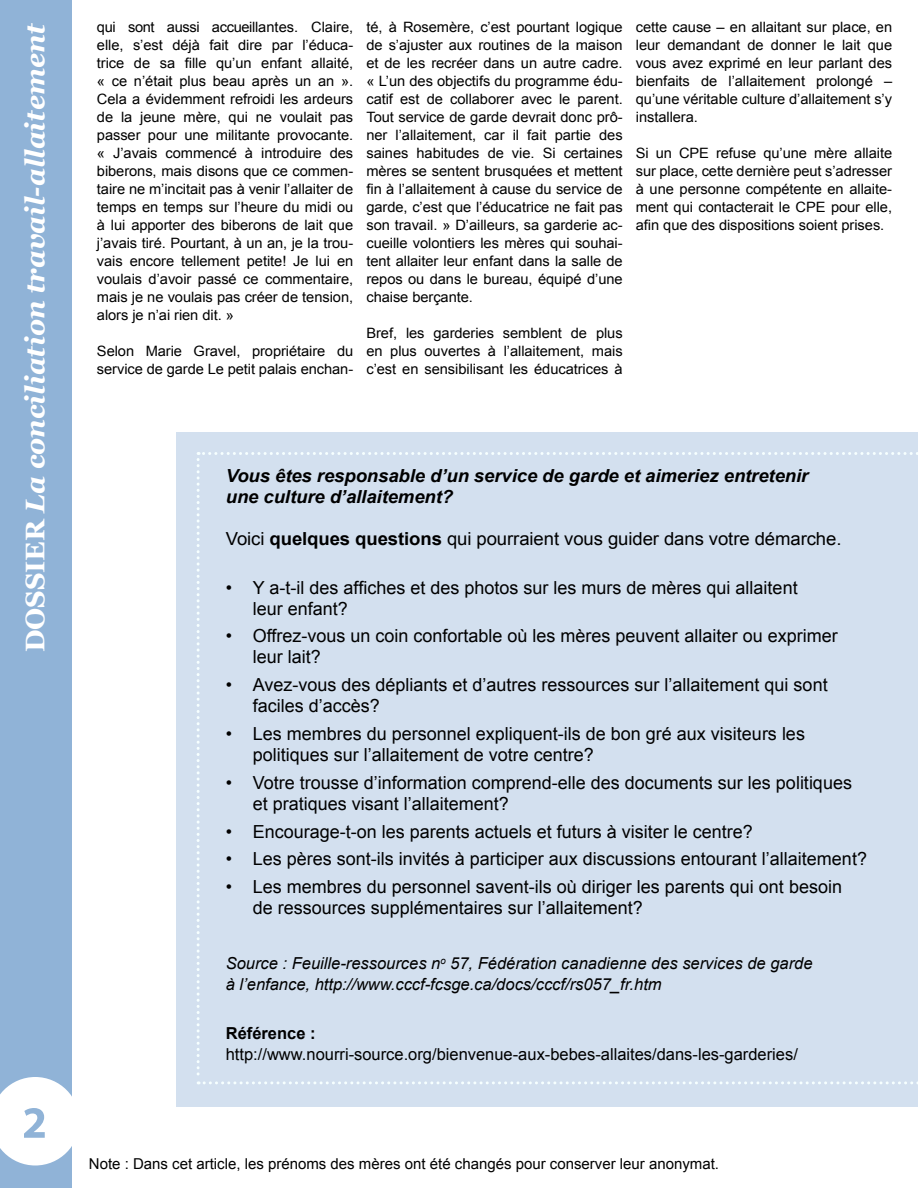
<style>
.page{position:relative;width:918px;height:1188px;background:#fff}
.page>*{position:absolute;margin:0;border:0;box-sizing:border-box;transform-origin:0 0}
.t1{font:italic 700 27px "Georgia";color:#fff}
.t2{font:18px/21px "Arial";color:#000}
.t3{font:italic 700 18px/21px "Arial";letter-spacing:-.005em;color:#000}
.t4{font:italic 16.5px/21px "Arial";color:#000}
.t5{font:16.5px "Arial";color:#000}
.t6{font:700 16.5px "Arial";color:#000}
.t7{font:15px "Arial";color:#000}
.t8{font:14.25px/18px "Arial";letter-spacing:-.005em;color:#000;text-align:justify}
.s1{font-style:normal}
.s2{font-weight:700}
</style>
<div class="page">
<div style="left:0;top:0;width:71px;height:1188px;background:#90b3d7"></div>
<svg style="left:0;top:1077px;width:72px;height:89px"></svg>
<div style="left:177px;top:432px;width:741px;height:675px;background:#d3e0ef"></div>
<svg style="left:197px;top:452px;width:721px;height:632px"></svg>
<h1 class="t1" style="left:20px;top:652px;width:631px;rotate:-90deg"><span class="s1">DOSSIER</span> La conciliation travail-allaitement</h1>
<p class="t8" style="left:97px;top:19px;width:258px">qui sont aussi accueillantes. Claire, elle, s’est déjà fait dire par l’éduca&shy;trice de sa fille qu’un enfant allaité, « ce n’était plus beau après un an ».<br>Cela a évidemment refroidi les ardeurs de la jeune mère, qui ne voulait pas passer pour une militante provocante. « J’avais commencé à introduire des biberons, mais disons que ce commen&shy;taire ne m’incitait pas à venir l’allaiter de temps en temps sur l’heure du midi ou à lui apporter des biberons de lait que j’avais tiré. Pourtant, à un an, je la trou&shy;vais encore tellement petite! Je lui en voulais d’avoir passé ce commentaire, mais je ne voulais pas créer de tension, alors je n’ai rien dit. »</p>
<p class="t8" style="left:366px;top:19px;width:258px">té, à Rosemère, c’est pourtant logique de s’ajuster aux routines de la maison et de les recréer dans un autre cadre. « L’un des objectifs du programme édu&shy;catif est de collaborer avec le parent.<br>Tout service de garde devrait donc prô&shy;ner l’allaitement, car il fait partie des saines habitudes de vie. Si certaines mères se sentent brusquées et mettent fin à l’allaitement à cause du service de garde, c’est que l’éducatrice ne fait pas son travail. » D’ailleurs, sa garderie ac&shy;cueille volontiers les mères qui souhai&shy;tent allaiter leur enfant dans la salle de repos ou dans le bureau, équipé d’une chaise berçante.</p>
<p class="t8" style="left:366px;top:325px;width:258px">Bref, les garderies semblent de plus en plus ouvertes à l’allaitement, mais c’est en sensibilisant les éducatrices à</p>
<p class="t8" style="left:636px;top:19px;width:258px">cette cause – en allaitant sur place, en leur demandant de donner le lait que vous avez exprimé en leur parlant des bienfaits de l’allaitement prolongé – qu’une véritable culture d’allaitement s’y installera.</p>
<p class="t8" style="left:636px;top:145px;width:258px">Si un CPE refuse qu’une mère allaite sur place, cette dernière peut s’adresser à une personne compétente en allaite&shy;ment qui contacterait le CPE pour elle, afin que des dispositions soient prises.</p>
<p class="t8" style="left:97px;top:343px;width:258px">Selon Marie Gravel, propriétaire du service de garde Le petit palais enchan-</p>
<p class="t3" style="left:226px;top:466px;width:584px">Vous êtes responsable d’un service de garde et aimeriez entretenir une culture d’allaitement?</p>
<p class="t2" style="left:226px;top:528px;width:617px">Voici <span class="s2">quelques questions</span> qui pourraient vous guider dans votre démarche.</p>
<p class="t2" style="left:253px;top:577px;width:546px;text-indent:-27px">• Y a-t-il des affiches et des photos sur les murs de mères qui allaitent leur enfant?</p>
<p class="t2" style="left:253px;top:626px;width:586px;text-indent:-27px">• Offrez-vous un coin confortable où les mères peuvent allaiter ou exprimer leur lait?</p>
<p class="t2" style="left:253px;top:675px;width:576px;text-indent:-27px">• Avez-vous des dépliants et d’autres ressources sur l’allaitement qui sont faciles d’accès?</p>
<p class="t2" style="left:253px;top:723px;width:554px;text-indent:-27px">• Les membres du personnel expliquent-ils de bon gré aux visiteurs les politiques sur l’allaitement de votre centre?</p>
<p class="t2" style="left:253px;top:772px;width:601px;text-indent:-27px">• Votre trousse d’information comprend-elle des documents sur les politiques et pratiques visant l’allaitement?</p>
<p class="t2" style="left:226px;top:821px;width:529px">• Encourage-t-on les parents actuels et futurs à visiter le centre?</p>
<p class="t2" style="left:226px;top:849px;width:643px">• Les pères sont-ils invités à participer aux discussions entourant l’allaitement?</p>
<p class="t2" style="left:253px;top:876px;width:591px;text-indent:-27px">• Les membres du personnel savent-ils où diriger les parents qui ont besoin de ressources supplémentaires sur l’allaitement?</p>
<p class="t4" style="left:226px;top:953px;width:588px">Source : Feuille-ressources n<sup>o</sup> 57, Fédération canadienne des services de garde à l’enfance, http://www.cccf-fcsge.ca/docs/cccf/rs057_fr.htm</p>
<p class="t6" style="left:226px;top:1023px;width:91px">Référence :</p>
<p class="t5" style="left:226px;top:1044px;width:574px">http://www.nourri-source.org/bienvenue-aux-bebes-allaites/dans-les-garderies/</p>
<p class="t7" style="left:89px;top:1154px;width:632px">Note : Dans cet article, les prénoms des mères ont été changés pour conserver leur anonymat.</p>
</div>
